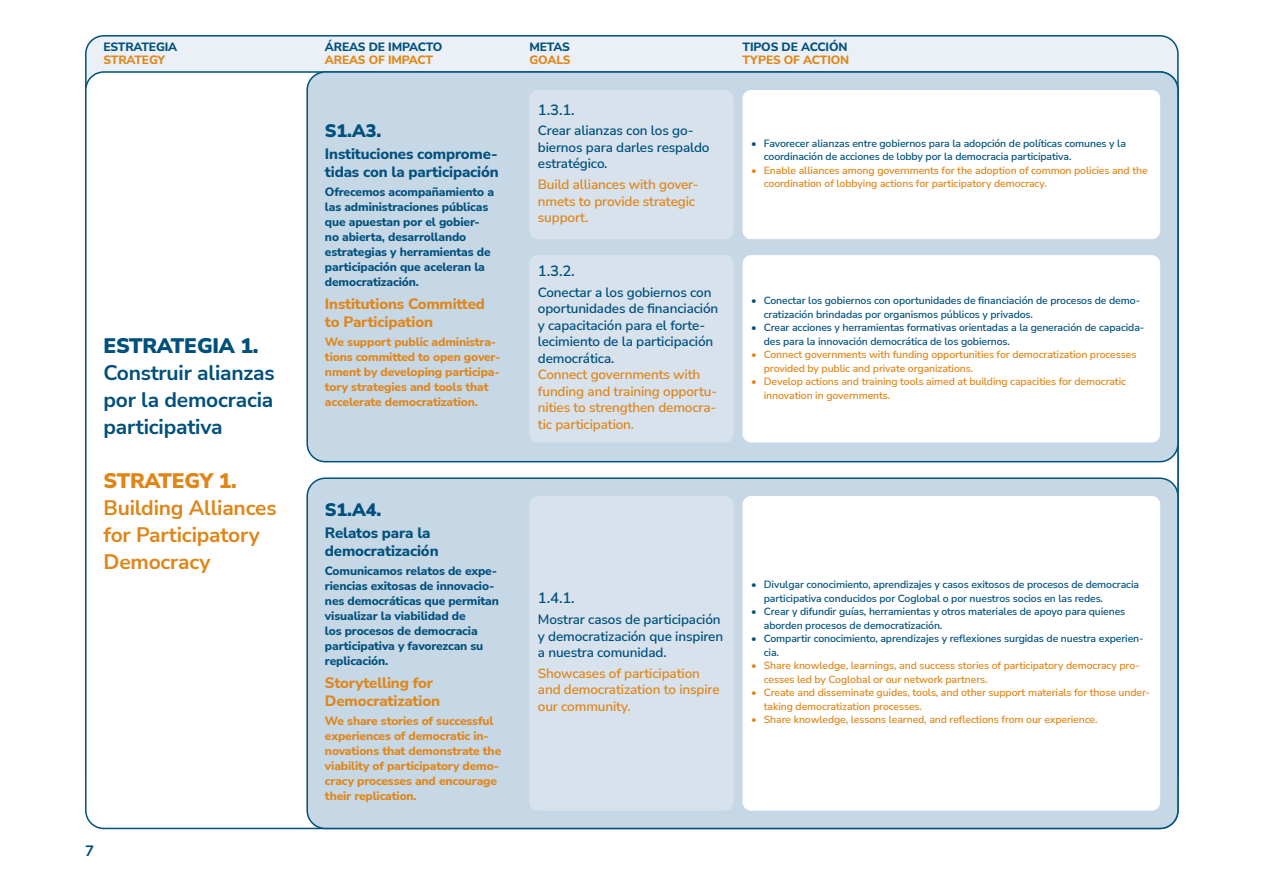
<style>
.page{position:relative;width:1263px;height:893px;background:#fff}
.page>*{position:absolute;margin:0;border:0;box-sizing:border-box;transform-origin:0 0}
.t1{font:700 21px/27px "Nunito Sans";letter-spacing:-.01em;color:#00507c;text-align:justify}
.t2{font:700 21px/27px "Nunito Sans";letter-spacing:-.01em;color:#df8619}
.t3{font:900 21px "Nunito Sans";letter-spacing:-.01em;color:#00507c}
.t4{font:900 21px "Nunito Sans";letter-spacing:-.025em;color:#df8619}
.Preguntas{font:900 18px "Nunito Sans";letter-spacing:-.01em;color:#00507c}
.Preguntas-2{font:800 15px/18px "Nunito Sans";letter-spacing:-.01em;color:#00507c}
.Preguntas-3{font:800 15px/18px "Nunito Sans";letter-spacing:-.01em;color:#df8619}
.Preguntas-4{font:600 15px "Nunito Sans";color:#00507c}
.t5{font:700 15px "Nunito Sans";color:#00507c}
.Preguntas-5{font:600 13.5px/16.5px "Nunito Sans";letter-spacing:-.01em;color:#00507c}
.Preguntas-6{font:600 13.5px/16.5px "Nunito Sans";letter-spacing:-.01em;color:#df8619}
.Preguntas-7{font:800 12px/15px "Nunito Sans";letter-spacing:-.01em;color:#00507c}
.Preguntas-8{font:800 12px/15px "Nunito Sans";letter-spacing:-.01em;color:#df8619}
.t6{font:600 10.5px/13.5px "Nunito Sans";letter-spacing:-.01em;color:#00507c}
.t7{font:600 10.5px/13.5px "Nunito Sans";letter-spacing:-.01em;color:#df8619}
</style>
<div class="page">
<div style="left:86px;top:36px;width:1092px;height:756px;background:#eaf0f6;border-radius:18px"></div>
<div style="left:86px;top:72px;width:1092px;height:756px;background:#fff;border-radius:18px"></div>
<div style="left:307px;top:72px;width:871px;height:390px;background:#c6d7e6;border-radius:18px"></div>
<div style="left:306px;top:71px;width:873px;height:391px;border:2px solid #00507c;border-radius:18px"></div>
<div style="left:307px;top:478px;width:871px;height:350px;background:#c6d7e6;border-radius:18px"></div>
<div style="left:306px;top:477px;width:873px;height:352px;border:2px solid #00507c;border-radius:18px"></div>
<div style="left:742px;top:90px;width:418px;height:149px;background:#fff;border-radius:9px"></div>
<div style="left:742px;top:496px;width:418px;height:315px;background:#fff;border-radius:9px"></div>
<div style="left:742px;top:255px;width:418px;height:187px;background:#fff;border-radius:9px"></div>
<div style="left:529px;top:90px;width:204px;height:149px;background:#d7e2ed;border-radius:9px"></div>
<div style="left:529px;top:496px;width:204px;height:315px;background:#d7e2ed;border-radius:9px"></div>
<div style="left:529px;top:255px;width:204px;height:187px;background:#d7e2ed;border-radius:9px"></div>
<p class="Preguntas-7" style="left:104px;top:39px;width:75px">ESTRATEGIA</p>
<p class="Preguntas-8" style="left:104px;top:52px;width:63px">STRATEGY</p>
<p class="t3" style="left:104px;top:331px;width:156px">ESTRATEGIA 1.</p>
<p class="t1" style="left:104px;top:359px;width:173px">Construir alianzas por la democracia participativa</p>
<p class="t4" style="left:104px;top:466px;width:135px">STRATEGY 1.</p>
<p class="t2" style="left:104px;top:494px;width:175px">Building Alliances for Participatory<br>Democracy</p>
<h3 class="t5" style="left:85px;top:840px;width:10px">7</h3>
<p class="Preguntas-7" style="left:325px;top:39px;width:119px">ÁREAS DE IMPACTO</p>
<p class="Preguntas-8" style="left:325px;top:52px;width:110px">AREAS OF IMPACT</p>
<p class="Preguntas" style="left:325px;top:118px;width:58px">S1.A3.</p>
<p class="Preguntas-2" style="left:325px;top:144px;width:175px">Instituciones comprome&shy;tidas con la participación</p>
<p class="Preguntas-7" style="left:325px;top:184px;width:171px">Ofrecemos acompañamiento a las administraciones públicas que apuestan por el gobier&shy;no abierta, desarrollando estrategias y herramientas de participación que aceleran la democratización.</p>
<p class="Preguntas-3" style="left:325px;top:294px;width:162px">Institutions Committed to Participation</p>
<p class="Preguntas-8" style="left:325px;top:334px;width:177px">We support public administra&shy;tions committed to open gover&shy;nment by developing participa&shy;tory strategies and tools that accelerate democratization.</p>
<p class="Preguntas" style="left:325px;top:497px;width:58px">S1.A4.</p>
<p class="Preguntas-2" style="left:325px;top:523px;width:115px">Relatos para la democratización</p>
<p class="Preguntas-7" style="left:325px;top:563px;width:175px">Comunicamos relatos de expe&shy;riencias exitosas de innovacio&shy;nes democráticas que permitan visualizar la viabilidad de<br>los procesos de democracia participativa y favorezcan su replicación.</p>
<p class="Preguntas-3" style="left:325px;top:673px;width:116px">Storytelling for<br>Democratization</p>
<p class="Preguntas-8" style="left:325px;top:713px;width:178px">We share stories of successful experiences of democratic in&shy;novations that demonstrate the viability of participatory demo&shy;cracy processes and encourage their replication.</p>
<p class="Preguntas-7" style="left:529px;top:39px;width:42px">METAS</p>
<p class="Preguntas-8" style="left:529px;top:52px;width:43px">GOALS</p>
<p class="Preguntas-4" style="left:538px;top:99px;width:38px">1.3.1.</p>
<p class="Preguntas-5" style="left:538px;top:122px;width:173px">Crear alianzas con los go&shy;biernos para darles respaldo estratégico.</p>
<p class="Preguntas-6" style="left:538px;top:176px;width:162px">Build alliances with gover&shy;nmets to provide strategic support.</p>
<p class="Preguntas-4" style="left:538px;top:260px;width:38px">1.3.2.</p>
<p class="Preguntas-5" style="left:538px;top:283px;width:182px">Conectar a los gobiernos con oportunidades de financiación y capacitación para el forte&shy;lecimiento de la participación democrática.</p>
<p class="Preguntas-6" style="left:538px;top:366px;width:181px">Connect governments with funding and training opportu&shy;nities to strengthen democra&shy;tic participation.</p>
<p class="Preguntas-7" style="left:742px;top:39px;width:106px">TIPOS DE ACCIÓN</p>
<p class="Preguntas-8" style="left:742px;top:52px;width:108px">TYPES OF ACTION</p>
<p class="t6" style="left:764px;top:136px;width:364px;text-indent:-13px">• Favorecer alianzas entre gobiernos para la adopción de políticas comunes y la coordinación de acciones de lobby por la democracia participativa.</p>
<p class="t7" style="left:764px;top:163px;width:385px;text-indent:-13px">• Enable alliances among governments for the adoption of common policies and the coordination of lobbying actions for participatory democracy.</p>
<p class="t6" style="left:764px;top:293px;width:378px;text-indent:-13px">• Conectar los gobiernos con oportunidades de financiación de procesos de demo&shy;cratización brindadas por organismos públicos y privados.</p>
<p class="t6" style="left:764px;top:320px;width:382px;text-indent:-13px">• Crear acciones y herramientas formativas orientadas a la generación de capacida&shy;des para la innovación democrática de los gobiernos.</p>
<p class="t7" style="left:764px;top:347px;width:374px;text-indent:-13px">• Connect governments with funding opportunities for democratization processes provided by public and private organizations.</p>
<p class="t7" style="left:764px;top:374px;width:364px;text-indent:-13px">• Develop actions and training tools aimed at building capacities for democratic innovation in governments.</p>
<p class="Preguntas-4" style="left:538px;top:587px;width:38px">1.4.1.</p>
<p class="Preguntas-5" style="left:538px;top:610px;width:187px">Mostrar casos de participación y democratización que inspiren a nuestra comunidad.</p>
<p class="Preguntas-6" style="left:538px;top:664px;width:183px">Showcases of participation and democratization to inspire our community.</p>
<p class="t6" style="left:764px;top:578px;width:377px;text-indent:-13px">• Divulgar conocimiento, aprendizajes y casos exitosos de procesos de democracia participativa conducidos por Coglobal o por nuestros socios en las redes.</p>
<p class="t6" style="left:764px;top:605px;width:363px;text-indent:-13px">• Crear y difundir guías, herramientas y otros materiales de apoyo para quienes aborden procesos de democratización.</p>
<p class="t6" style="left:764px;top:632px;width:381px;text-indent:-13px">• Compartir conocimiento, aprendizajes y reflexiones surgidas de nuestra experien&shy;cia.</p>
<p class="t7" style="left:764px;top:659px;width:377px;text-indent:-13px">• Share knowledge, learnings, and success stories of participatory democracy pro&shy;cesses led by Coglobal or our network partners.</p>
<p class="t7" style="left:764px;top:686px;width:388px;text-indent:-13px">• Create and disseminate guides, tools, and other support materials for those under&shy;taking democratization processes.</p>
<p class="t7" style="left:751px;top:713px;width:348px">• Share knowledge, lessons learned, and reflections from our experience.</p>
</div>
